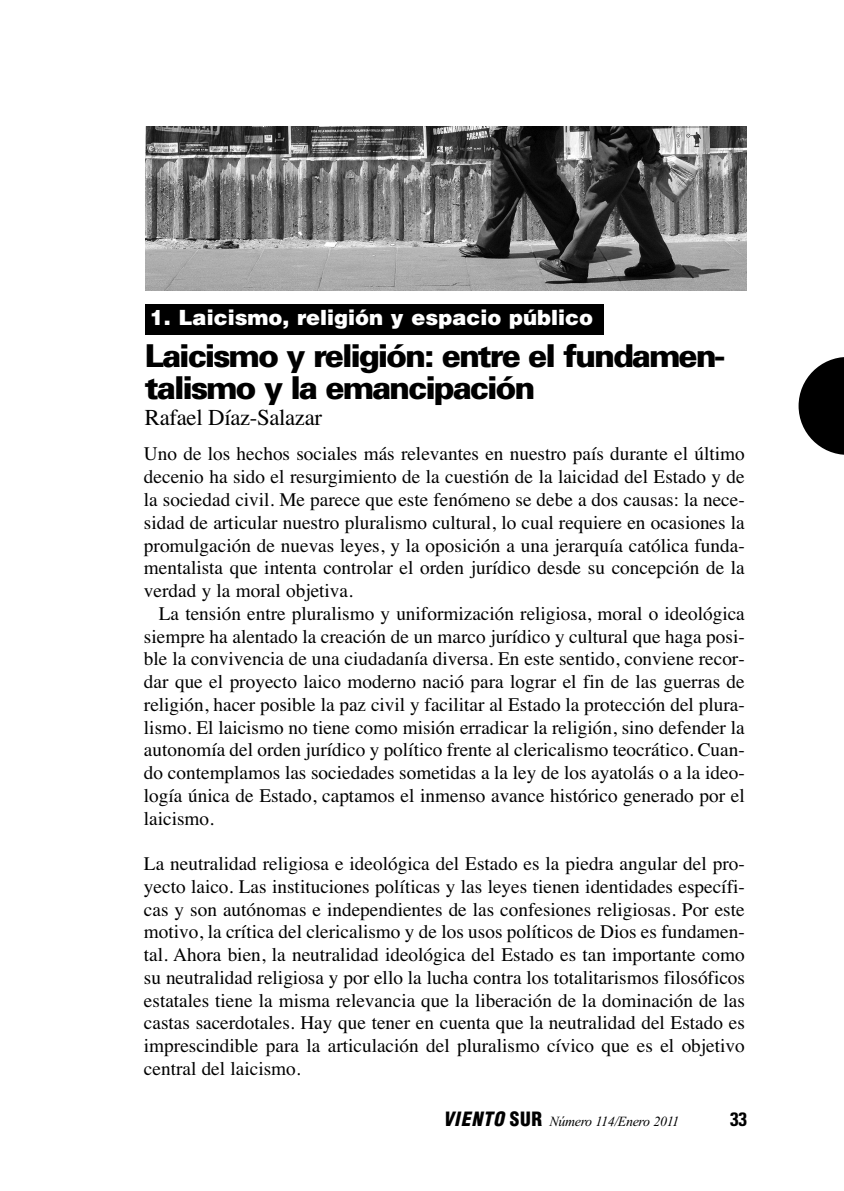
<style>
.page{position:relative;width:844px;height:1191px;background:#fff}
.page>*{position:absolute;margin:0;border:0;box-sizing:border-box;transform-origin:0 0}
.t1{font:900 31.5px/31.5px "Univers";letter-spacing:-.065em;color:#000}
.t2{font:22.75px "Times";letter-spacing:-.015em;color:#000}
.t3{font:900 21px "Helvetica";color:#fff}
.t4{font:19.25px/22.8px "Times";color:#000;text-align:justify}
.t5{font:700 condensed 19.25px "Univers";color:#000}
.t6{font:italic 14px "Times New Roman";letter-spacing:-.025em;color:#000}
.s1{font-family:"Helvetica";font-weight:900;font-stretch:condensed;font-size:19.25px}
.s2{font-family:"Helvetica";font-weight:900;font-style:normal;font-stretch:condensed;font-size:19.25px}
</style>
<div class="page">
<svg style="left:798px;top:357px;width:45px;height:98px"></svg>
<div style="left:145px;top:304px;width:458px;height:31px;background:#000"></div>
<img style="left:145px;top:126px;width:600px;height:164px">
<p class="t3" style="left:150px;top:310px;width:444px">1. Laicismo, religión y espacio público</p>
<h1 class="t1" style="left:145px;top:343px;width:581px">Laicismo y religión: entre el fundamen&shy;talismo y la emancipación</h1>
<p class="t2" style="left:145px;top:409px;width:178px">Rafael Díaz-Salazar</p>
<p class="t4" style="left:144px;top:444px;width:602px">Uno de los hechos sociales más relevantes en nuestro país durante el último decenio ha sido el resurgimiento de la cuestión de la laicidad del Estado y de la sociedad civil. Me parece que este fenómeno se debe a dos causas: la nece&shy;sidad de articular nuestro pluralismo cultural, lo cual requiere en ocasiones la promulgación de nuevas leyes, y la oposición a una jerarquía católica funda&shy;mentalista que intenta controlar el orden jurídico desde su concepción de la verdad y la moral objetiva.</p>
<p class="t4" style="left:144px;top:604px;width:602px;text-indent:15px">La tensión entre pluralismo y uniformización religiosa, moral o ideológica siempre ha alentado la creación de un marco jurídico y cultural que haga posi&shy;ble la convivencia de una ciudadanía diversa. En este sentido, conviene recor&shy;dar que el proyecto laico moderno nació para lograr el fin de las guerras de religión, hacer posible la paz civil y facilitar al Estado la protección del plura&shy;lismo. El laicismo no tiene como misión erradicar la religión, sino defender la autonomía del orden jurídico y político frente al clericalismo teocrático. Cuan&shy;do contemplamos las sociedades sometidas a la ley de los ayatolás o a la ideo&shy;logía única de Estado, captamos el inmenso avance histórico generado por el laicismo.</p>
<p class="t4" style="left:144px;top:854px;width:602px">La neutralidad religiosa e ideológica del Estado es la piedra angular del pro&shy;yecto laico. Las instituciones políticas y las leyes tienen identidades específi&shy;cas y son autónomas e independientes de las confesiones religiosas. Por este motivo, la crítica del clericalismo y de los usos políticos de Dios es fundamen&shy;tal. Ahora bien, la neutralidad ideológica del Estado es tan importante como su neutralidad religiosa y por ello la lucha contra los totalitarismos filosóficos estatales tiene la misma relevancia que la liberación de la dominación de las castas sacerdotales. Hay que tener en cuenta que la neutralidad del Estado es imprescindible para la articulación del pluralismo cívico que es el objetivo central del laicismo.</p>
<p class="t6" style="left:443px;top:1113px;width:238px"><span class="s1">VIENTO</span> <span class="s2">SUR</span> Número 114/Enero 2011</p>
<p class="t5" style="left:730px;top:1112px;width:18px">33</p>
</div>
